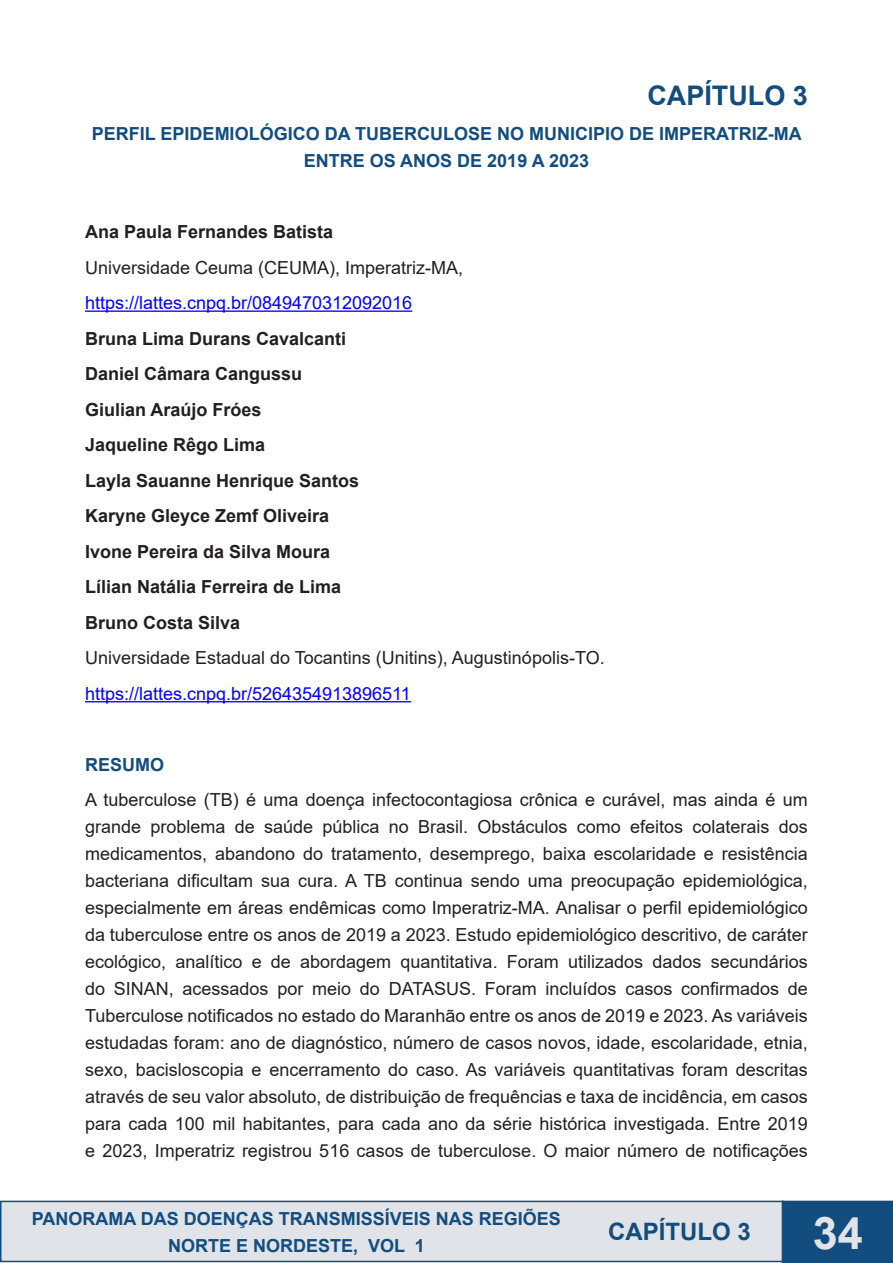
<style>
.page{position:relative;width:893px;height:1263px;background:#fff}
.page>*{position:absolute;margin:0;border:0;box-sizing:border-box;transform-origin:0 0}
.t1{font:700 45px "Arial";color:#e0e3e7}
.t2{font:700 27px "Arial";color:#134c7e}
.t3{font:700 24px "Arial";color:#134c7e}
.t4{font:18px/27px "Arial";color:#231f20;text-align:justify}
.t5{font:700 18px "Arial";color:#231f20}
.t6{font:700 18px/27px "Arial";color:#134c7e;text-align:center}
.t7{font:18px "Arial";color:#00f}
</style>
<div class="page">
<div style="left:1px;top:1201px;width:782px;height:60px;background:#e0e3e7"></div>
<div style="left:0;top:1201px;width:784px;height:61px;border:2px solid #134c7e"></div>
<div style="left:782px;top:1201px;width:111px;height:62px;background:#134c7e"></div>
<hr style="left:85px;top:310px;width:327px;height:2px;background:#00f">
<hr style="left:85px;top:701px;width:326px;height:1px;background:#00f">
<p class="t2" style="left:647px;top:76px;width:162px">CAPÍTULO 3</p>
<p class="t6" style="left:92px;top:121px;width:711px">PERFIL EPIDEMIOLÓGICO DA TUBERCULOSE NO MUNICIPIO DE IMPERATRIZ-MA<br>ENTRE OS ANOS DE 2019 A 2023</p>
<p class="t5" style="left:85px;top:219px;width:250px">Ana Paula Fernandes Batista</p>
<p class="t4" style="left:85px;top:254px;width:380px">Universidade Ceuma (CEUMA), Imperatriz-MA,</p>
<p class="t7" style="left:85px;top:290px;width:329px">https://lattes.cnpq.br/0849470312092016</p>
<p class="t5" style="left:85px;top:326px;width:263px">Bruna Lima Durans Cavalcanti</p>
<p class="t5" style="left:85px;top:361px;width:219px">Daniel Câmara Cangussu</p>
<p class="t5" style="left:85px;top:397px;width:178px">Giulian Araújo Fróes</p>
<p class="t5" style="left:85px;top:432px;width:182px">Jaqueline Rêgo Lima</p>
<p class="t5" style="left:85px;top:468px;width:276px">Layla Sauanne Henrique Santos</p>
<p class="t5" style="left:85px;top:503px;width:246px">Karyne Gleyce Zemf Oliveira</p>
<p class="t5" style="left:85px;top:539px;width:247px">Ivone Pereira da Silva Moura</p>
<p class="t5" style="left:85px;top:574px;width:258px">Lílian Natália Ferreira de Lima</p>
<p class="t5" style="left:85px;top:610px;width:157px">Bruno Costa Silva</p>
<p class="t4" style="left:85px;top:644px;width:521px">Universidade Estadual do Tocantins (Unitins), Augustinópolis-TO.</p>
<p class="t7" style="left:85px;top:681px;width:327px">https://lattes.cnpq.br/5264354913896511</p>
<p class="t6" style="left:85px;top:751px;width:81px">RESUMO</p>
<p class="t4" style="left:85px;top:786px;width:724px">A tuberculose (TB) é uma doença infectocontagiosa crônica e curável, mas ainda é um grande problema de saúde pública no Brasil. Obstáculos como efeitos colaterais dos medicamentos, abandono do tratamento, desemprego, baixa escolaridade e resistência bacteriana dificultam sua cura. A TB continua sendo uma preocupação epidemiológica, especialmente em áreas endêmicas como Imperatriz-MA. Analisar o perfil epidemiológico da tuberculose entre os anos de 2019 a 2023. Estudo epidemiológico descritivo, de caráter ecológico, analítico e de abordagem quantitativa. Foram utilizados dados secundários do SINAN, acessados por meio do DATASUS. Foram incluídos casos confirmados de Tuberculose notificados no estado do Maranhão entre os anos de 2019 e 2023. As variáveis estudadas foram: ano de diagnóstico, número de casos novos, idade, escolaridade, etnia, sexo, bacisloscopia e encerramento do caso. As variáveis quantitativas foram descritas através de seu valor absoluto, de distribuição de frequências e taxa de incidência, em casos para cada 100 mil habitantes, para cada ano da série histórica investigada. Entre 2019 e 2023, Imperatriz registrou 516 casos de tuberculose. O maior número de notificações</p>
<p class="t6" style="left:32px;top:1205px;width:531px">PANORAMA DAS DOENÇAS TRANSMISSÍVEIS NAS REGIÕES<br>NORTE E NORDESTE, VOL 1</p>
<h3 class="t3" style="left:608px;top:1215px;width:144px">CAPÍTULO 3</h3>
<h1 class="t1" style="left:813px;top:1201px;width:52px">34</h1>
</div>
